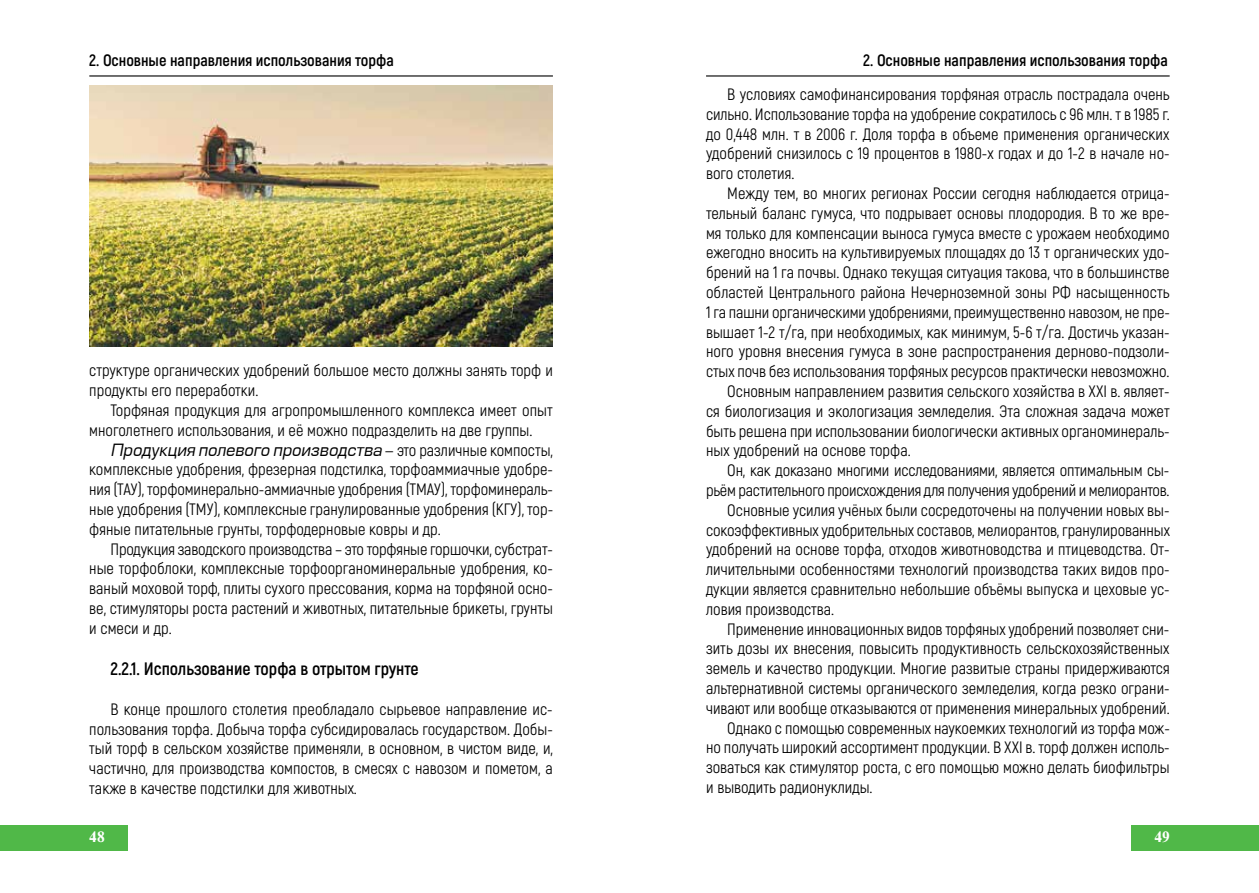
<style>
.page{position:relative;width:1259px;height:893px;background:#fff}
.page>*{position:absolute;margin:0;border:0;box-sizing:border-box;transform-origin:0 0}
.t1{font:700 18px "Akrobat";color:#000}
.t2{font:16.5px/19.8px "Akrobat";color:#000;text-align:justify}
.t3{font:700 16.5px "Akrobat";color:#000}
.t4{font:italic 16.5px "Europe";color:#000}
.t5{font:700 15px "Newton";color:#fff}
.s1{font-family:"Akrobat";font-style:normal}
</style>
<div class="page">
<div style="left:0;top:825px;width:128px;height:25px;background:#50b848"></div>
<div style="left:1131px;top:825px;width:128px;height:25px;background:#50b848"></div>
<hr style="left:89px;top:75px;width:464px;height:2px;background:#000">
<hr style="left:706px;top:75px;width:463px;height:2px;background:#000">
<img style="left:89px;top:85px;width:464px;height:262px">
<p class="t3" style="left:89px;top:50px;width:306px">2. Основные направления использования торфа</p>
<p class="t3" style="left:863px;top:50px;width:306px">2. Основные направления использования торфа</p>
<p class="t2" style="left:89px;top:361px;width:465px">структуре органических удобрений большое место должны занять торф и продукты его переработки.</p>
<p class="t2" style="left:89px;top:400px;width:465px;text-indent:21px">Торфяная продукция для агропромышленного комплекса имеет опыт многолетнего использования, и её можно подразделить на две группы.</p>
<p class="t4" style="left:111px;top:441px;width:444px">Продукция полевого производства <span class="s1">— это различные компосты,</span></p>
<p class="t2" style="left:89px;top:460px;width:465px">комплексные удобрения, фрезерная подстилка, торфоаммиачные удобре&shy;ния (ТАУ), торфоминерально-аммиачные удобрения (ТМАУ), торфоминераль&shy;ные удобрения (ТМУ), комплексные гранулированные удобрения (КГУ), тор&shy;фяные питательные грунты, торфодерновые ковры и др.</p>
<p class="t2" style="left:89px;top:539px;width:465px;text-indent:21px">Продукция заводского производства – это торфяные горшочки, субстрат&shy;ные торфоблоки, комплексные торфоорганоминеральные удобрения, ко&shy;ваный моховой торф, плиты сухого прессования, корма на торфяной осно&shy;ве, стимуляторы роста растений и животных, питательные брикеты, грунты и смеси и др.</p>
<p class="t1" style="left:111px;top:658px;width:310px">2.2.1. Использование торфа в отрытом грунте</p>
<p class="t2" style="left:89px;top:699px;width:465px;text-indent:21px">В конце прошлого столетия преобладало сырьевое направление ис&shy;пользования торфа. Добыча торфа субсидировалась государством. Добы&shy;тый торф в сельском хозяйстве применяли, в основном, в чистом виде, и, частично, для производства компостов, в смесях с навозом и пометом, а также в качестве подстилки для животных.</p>
<p class="t2" style="left:706px;top:84px;width:465px;text-indent:21px">В условиях самофинансирования торфяная отрасль пострадала очень сильно. Использование торфа на удобрение сократилось с 96 млн. т в 1985 г. до 0,448 млн. т в 2006 г. Доля торфа в объеме применения органических удобрений снизилось с 19 процентов в 1980-х годах и до 1-2 в начале но&shy;вого столетия.</p>
<p class="t2" style="left:727px;top:183px;width:444px">Между тем, во многих регионах России сегодня наблюдается отрица-</p>
<p class="t2" style="left:706px;top:203px;width:465px">тельный баланс гумуса, что подрывает основы плодородия. В то же вре-</p>
<p class="t2" style="left:706px;top:223px;width:465px">мя только для компенсации выноса гумуса вместе с урожаем необходимо</p>
<p class="t2" style="left:706px;top:243px;width:465px">ежегодно вносить на культивируемых площадях до 13 т органических удо-</p>
<p class="t2" style="left:706px;top:262px;width:465px">брений на 1 га почвы. Однако текущая ситуация такова, что в большинстве</p>
<p class="t2" style="left:706px;top:282px;width:465px">областей Центрального района Нечерноземной зоны РФ насыщенность</p>
<p class="t2" style="left:706px;top:302px;width:465px">1 га пашни органическими удобрениями, преимущественно навозом, не пре-</p>
<p class="t2" style="left:706px;top:322px;width:465px">вышает 1-2 т/га, при необходимых, как минимум, 5-6 т/га. Достичь указан-</p>
<p class="t2" style="left:706px;top:342px;width:465px">ного уровня внесения гумуса в зоне распространения дерново-подзоли-</p>
<p class="t2" style="left:706px;top:361px;width:465px">стых почв без использования торфяных ресурсов практически невозможно.</p>
<p class="t2" style="left:727px;top:381px;width:444px">Основным направлением развития сельского хозяйства в XXI в. являет-</p>
<p class="t2" style="left:706px;top:401px;width:465px">ся биологизация и экологизация земледелия. Эта сложная задача может</p>
<p class="t2" style="left:706px;top:421px;width:465px">быть решена при использовании биологически активных органоминераль-</p>
<p class="t2" style="left:706px;top:441px;width:206px">ных удобрений на основе торфа.</p>
<p class="t2" style="left:727px;top:460px;width:443px">Он, как доказано многими исследованиями, является оптимальным сы-</p>
<p class="t2" style="left:706px;top:480px;width:465px">рьём растительного происхождения для получения удобрений и мелиорантов.</p>
<p class="t2" style="left:727px;top:500px;width:444px">Основные усилия учёных были сосредоточены на получении новых вы-</p>
<p class="t2" style="left:706px;top:520px;width:465px">сокоэффективных удобрительных составов, мелиорантов, гранулированных</p>
<p class="t2" style="left:706px;top:540px;width:465px">удобрений на основе торфа, отходов животноводства и птицеводства. От-</p>
<p class="t2" style="left:706px;top:559px;width:465px">личительными особенностями технологий производства таких видов про-</p>
<p class="t2" style="left:706px;top:579px;width:465px">дукции является сравнительно небольшие объёмы выпуска и цеховые ус-</p>
<p class="t2" style="left:706px;top:599px;width:130px">ловия производства.</p>
<p class="t2" style="left:727px;top:619px;width:443px">Применение инновационных видов торфяных удобрений позволяет сни-</p>
<p class="t2" style="left:706px;top:639px;width:465px">зить дозы их внесения, повысить продуктивность сельскохозяйственных</p>
<p class="t2" style="left:706px;top:658px;width:465px">земель и качество продукции. Многие развитые страны придерживаются</p>
<p class="t2" style="left:706px;top:678px;width:465px">альтернативной системы органического земледелия, когда резко ограни-</p>
<p class="t2" style="left:706px;top:698px;width:465px">чивают или вообще отказываются от применения минеральных удобрений.</p>
<p class="t2" style="left:727px;top:718px;width:444px">Однако с помощью современных наукоемких технологий из торфа мож-</p>
<p class="t2" style="left:706px;top:738px;width:465px">но получать широкий ассортимент продукции. В XXI в. торф должен исполь-</p>
<p class="t2" style="left:706px;top:757px;width:465px">зоваться как стимулятор роста, с его помощью можно делать биофильтры</p>
<p class="t2" style="left:706px;top:777px;width:168px">и выводить радионуклиды.</p>
<p class="t5" style="left:89px;top:827px;width:17px">48</p>
<p class="t5" style="left:1154px;top:827px;width:17px">49</p>
</div>
